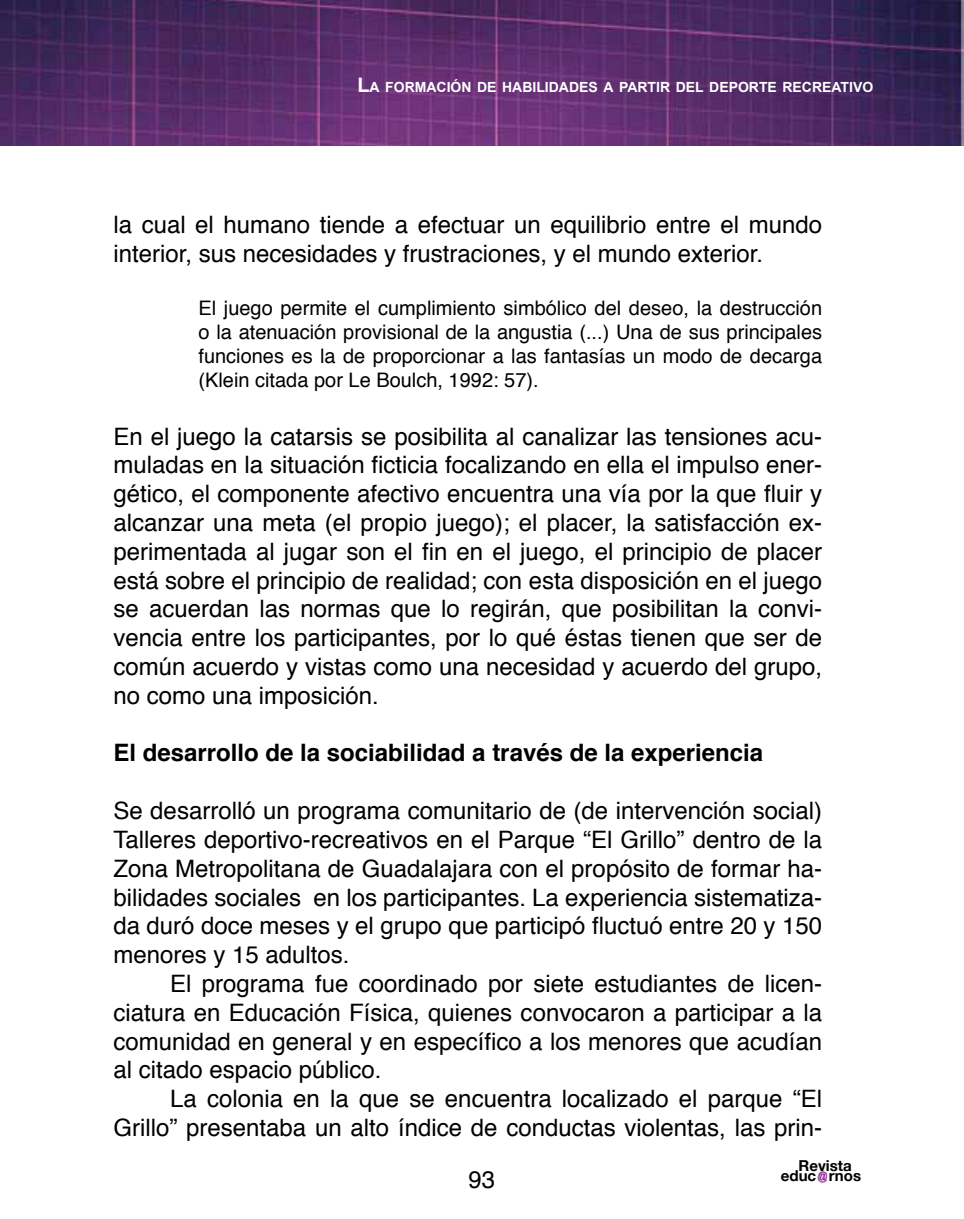
<style>
.page{position:relative;width:964px;height:1219px;background:#fff}
.page>*{position:absolute;margin:0;border:0;box-sizing:border-box;transform-origin:0 0}
.t1{font:24px/28.8px "Helvetica";color:#000;text-align:justify}
.t2{font:700 24px "Helvetica";color:#000}
.t3{font:20px/24px "Helvetica";color:#000;text-align:justify}
.t4{font:700 15px "Helvetica Neue";color:#000}
.t5{font:700 14px "Arial";color:#fff}
.s1{font-size:20px}
</style>
<div class="page">
<img style="left:0;top:0;width:964px;height:146px">
<svg style="left:817px;top:1171px;width:10px;height:12px"></svg>
<p class="t5" style="left:357px;top:78px;width:517px"><span class="s1">L</span>A FORMACIÓN DE HABILIDADES A PARTIR DEL DEPORTE RECREATIVO</p>
<p class="t1" style="left:113px;top:211px;width:710px">la cual el humano tiende a efectuar un equilibrio entre el mundo interior, sus necesidades y frustraciones, y el mundo exterior.</p>
<p class="t3" style="left:198px;top:297px;width:625px">El juego permite el cumplimiento simbólico del deseo, la destrucción o la atenuación provisional de la angustia (...) Una de sus principales funciones es la de proporcionar a las fantasías un modo de decarga (Klein citada por Le Boulch, 1992: 57).</p>
<p class="t1" style="left:113px;top:423px;width:710px">En el juego la catarsis se posibilita al canalizar las tensiones acu&shy;muladas en la situación ficticia focalizando en ella el impulso ener&shy;gético, el componente afectivo encuentra una vía por la que fluir y alcanzar una meta (el propio juego); el placer, la satisfacción ex&shy;perimentada al jugar son el fin en el juego, el principio de placer está sobre el principio de realidad; con esta disposición en el juego se acuerdan las normas que lo regirán, que posibilitan la convi&shy;vencia entre los participantes, por lo qué éstas tienen que ser de común acuerdo y vistas como una necesidad y acuerdo del grupo, no como una imposición.</p>
<p class="t2" style="left:113px;top:734px;width:651px">El desarrollo de la sociabilidad a través de la experiencia</p>
<p class="t1" style="left:113px;top:797px;width:710px">Se desarrolló un programa comunitario de (de intervención social)<br>Talleres deportivo-recreativos en el Parque “El Grillo” dentro de la Zona Metropolitana de Guadalajara con el propósito de formar ha&shy;bilidades sociales en los participantes. La experiencia sistematiza&shy;da duró doce meses y el grupo que participó fluctuó entre 20 y 150 menores y 15 adultos.</p>
<p class="t1" style="left:113px;top:970px;width:710px;text-indent:57px">El programa fue coordinado por siete estudiantes de licen&shy;ciatura en Educación Física, quienes convocaron a participar a la comunidad en general y en específico a los menores que acudían al citado espacio público.</p>
<p class="t1" style="left:113px;top:1085px;width:710px;text-align:right">La colonia en la que se encuentra localizado el parque “El<br>Grillo” presentaba un alto índice de conductas violentas, las prin-</p>
<p class="t1" style="left:469px;top:1166px;width:28px">93</p>
<p class="t4" style="left:798px;top:1157px;width:55px">Revista</p>
<p class="t4" style="left:781px;top:1167px;width:82px">educ rnos</p>
</div>
